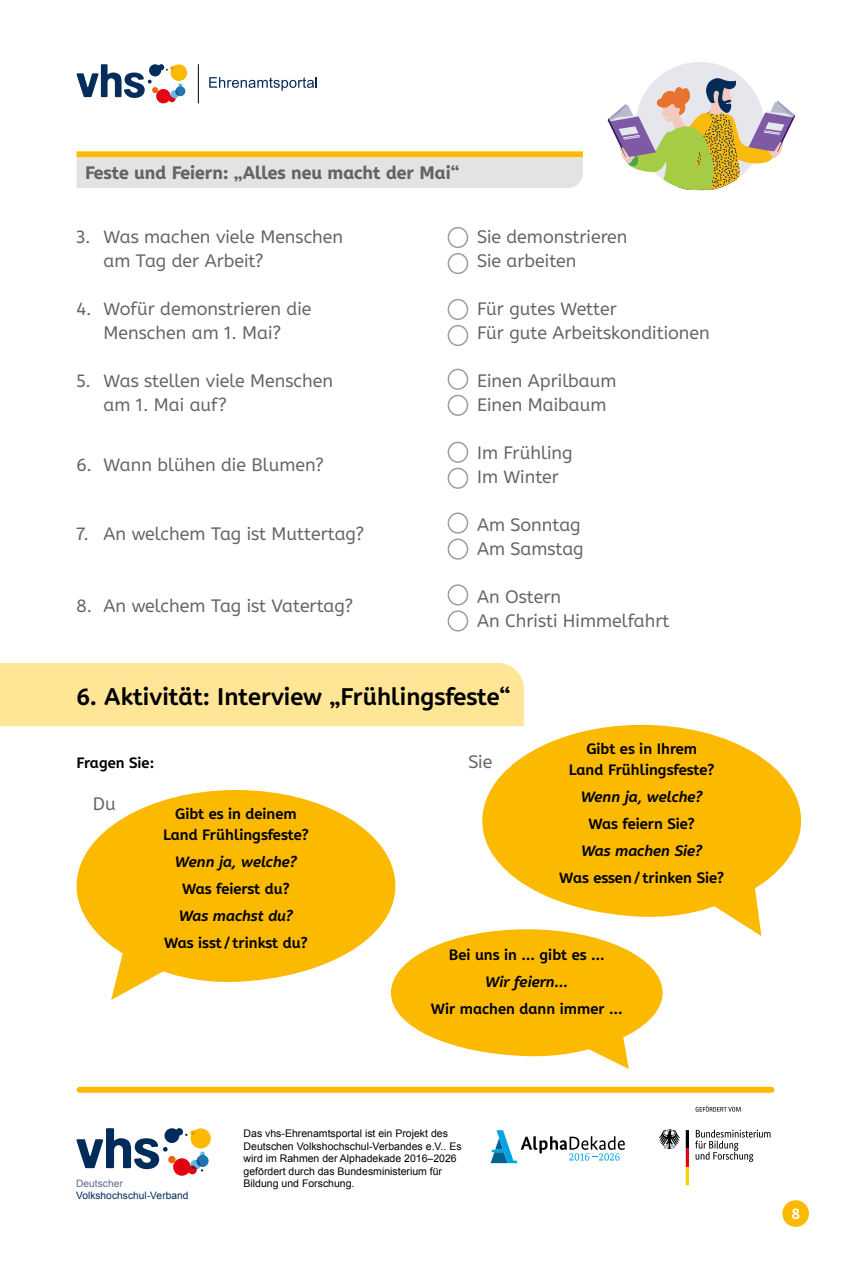
<style>
.page{position:relative;width:851px;height:1263px;background:#fff}
.page>*{position:absolute;margin:0;border:0;box-sizing:border-box;transform-origin:0 0}
.t1{font:700 24px "A Be Zeh EDU";color:#000}
.t2{font:18px/24px "A Be Zeh EDU";color:#646363}
.t3{font:800 18px "A Be Zeh EDU";color:#646363}
.t4{font:700 15px/21px "A Be Zeh EDU";color:#000;text-align:center}
.t5{font:italic 700 15px "A Be Zeh EDU";color:#000}
.t6{font:700 15px "A Be Zeh EDU";color:#fff}
.t7{font:10.5px/12.6px "Arial";color:#000}
.t8{font:10.2px "Arial";color:#002b5a}
.t9{font:10.2px "Arial";letter-spacing:.005em;color:#5d6a92}
</style>
<div class="page">
<svg style="left:695px;top:1129px;width:75px;height:33px"></svg>
<svg style="left:658px;top:1129px;width:30px;height:56px"></svg>
<svg style="left:695px;top:1106px;width:45px;height:6px"></svg>
<svg style="left:76px;top:1128px;width:135px;height:48px"></svg>
<svg style="left:490px;top:1130px;width:134px;height:33px"></svg>
<svg style="left:607px;top:62px;width:188px;height:129px"></svg>
<div style="left:80px;top:1087px;width:691px;height:6px;background:#fbba00"></div>
<div style="left:782px;top:1200px;width:26px;height:27px;background:#fbba00;border-radius:50%"></div>
<div style="left:77px;top:151px;width:506px;height:6px;background:#fbba00"></div>
<div style="left:77px;top:157px;width:506px;height:31px;background:#e3e3e3"></div>
<hr style="left:198px;top:64px;width:1px;height:39px;background:#000">
<svg style="left:77px;top:64px;width:110px;height:39px"></svg>
<svg style="left:209px;top:77px;width:108px;height:14px"></svg>
<div style="left:447px;top:227px;width:21px;height:21px;border:2px solid #9d9d9c;border-radius:50%"></div>
<div style="left:447px;top:253px;width:21px;height:21px;border:2px solid #9d9d9c;border-radius:50%"></div>
<div style="left:447px;top:299px;width:21px;height:21px;border:2px solid #9d9d9c;border-radius:50%"></div>
<div style="left:447px;top:325px;width:21px;height:21px;border:2px solid #9d9d9c;border-radius:50%"></div>
<div style="left:447px;top:369px;width:21px;height:21px;border:2px solid #9d9d9c;border-radius:50%"></div>
<div style="left:447px;top:395px;width:21px;height:21px;border:2px solid #9d9d9c;border-radius:50%"></div>
<div style="left:447px;top:442px;width:21px;height:21px;border:2px solid #9d9d9c;border-radius:50%"></div>
<div style="left:447px;top:468px;width:21px;height:21px;border:2px solid #9d9d9c;border-radius:50%"></div>
<div style="left:447px;top:512px;width:21px;height:22px;border:2px solid #9d9d9c;border-radius:50%"></div>
<div style="left:447px;top:538px;width:21px;height:22px;border:2px solid #9d9d9c;border-radius:50%"></div>
<div style="left:447px;top:584px;width:21px;height:21px;border:2px solid #9d9d9c;border-radius:50%"></div>
<div style="left:447px;top:610px;width:21px;height:21px;border:2px solid #9d9d9c;border-radius:50%"></div>
<div style="left:0;top:663px;width:523px;height:63px;background:#ffe596"></div>
<svg style="left:77px;top:790px;width:318px;height:210px;fill:#fbba00"></svg>
<svg style="left:482px;top:725px;width:319px;height:211px;fill:#fbba00"></svg>
<svg style="left:391px;top:929px;width:271px;height:140px"></svg>
<p class="t3" style="left:85px;top:160px;width:376px">Feste und Feiern: „Alles neu macht der Mai“</p>
<p class="t2" style="left:104px;top:225px;width:241px;text-indent:-27px">3. Was machen viele Menschen am Tag der Arbeit?</p>
<p class="t2" style="left:77px;top:297px;width:236px;text-align:center">4. Wofür demonstrieren die<br>Menschen am 1. Mai?</p>
<p class="t2" style="left:104px;top:369px;width:231px;text-indent:-27px">5. Was stellen viele Menschen am 1. Mai auf?</p>
<p class="t2" style="left:77px;top:453px;width:249px">6. Wann blühen die Blumen?</p>
<p class="t2" style="left:77px;top:522px;width:289px">7. An welchem Tag ist Muttertag?</p>
<p class="t2" style="left:77px;top:594px;width:278px">8. An welchem Tag ist Vatertag?</p>
<p class="t2" style="left:477px;top:225px;width:152px">Sie demonstrieren<br>Sie arbeiten</p>
<p class="t2" style="left:477px;top:297px;width:234px">Für gutes Wetter<br>Für gute Arbeitskonditionen</p>
<p class="t2" style="left:477px;top:369px;width:141px">Einen Aprilbaum<br>Einen Maibaum</p>
<p class="t2" style="left:477px;top:441px;width:97px">Im Frühling<br>Im Winter</p>
<p class="t2" style="left:477px;top:513px;width:108px">Am Sonntag<br>Am Samstag</p>
<p class="t2" style="left:477px;top:585px;width:194px">An Ostern<br>An Christi Himmelfahrt</p>
<h1 class="t1" style="left:77px;top:681px;width:435px">6. Aktivität: Interview „Frühlingsfeste“</h1>
<p class="t4" style="left:568px;top:738px;width:147px">Gibt es in Ihrem<br>Land Frühlingsfeste?</p>
<p class="t5" style="left:580px;top:787px;width:123px">Wenn ja, welche?</p>
<p class="t4" style="left:588px;top:813px;width:108px">Was feiern Sie?</p>
<p class="t5" style="left:581px;top:841px;width:123px">Was machen Sie?</p>
<p class="t4" style="left:559px;top:867px;width:166px">Was essen/ trinken Sie?</p>
<p class="t4" style="left:77px;top:752px;width:79px">Fragen Sie:</p>
<p class="t2" style="left:468px;top:750px;width:26px">Sie</p>
<p class="t2" style="left:93px;top:792px;width:24px">Du</p>
<p class="t4" style="left:163px;top:803px;width:147px">Gibt es in deinem<br>Land Frühlingsfeste?</p>
<p class="t5" style="left:175px;top:852px;width:123px">Wenn ja, welche?</p>
<p class="t4" style="left:182px;top:878px;width:109px">Was feierst du?</p>
<p class="t5" style="left:179px;top:906px;width:116px">Was machst du?</p>
<p class="t4" style="left:164px;top:932px;width:145px">Was isst / trinkst du?</p>
<p class="t4" style="left:449px;top:944px;width:157px">Bei uns in … gibt es …</p>
<p class="t5" style="left:485px;top:972px;width:85px">Wir feiern…</p>
<p class="t4" style="left:431px;top:998px;width:193px">Wir machen dann immer …</p>
<p class="t9" style="left:76px;top:1177px;width:48px">Deutscher</p>
<p class="t8" style="left:76px;top:1189px;width:114px">Volkshochschul-Verband</p>
<p class="t7" style="left:243px;top:1127px;width:219px">Das vhs-Ehrenamtsportal ist ein Projekt des Deutschen Volkshochschul-Verbandes e.V.. Es wird im Rahmen der Alphadekade 2016–2026 gefördert durch das Bundesministerium für Bildung und Forschung.</p>
<p class="t6" style="left:791px;top:1204px;width:10px">8</p>
</div>
